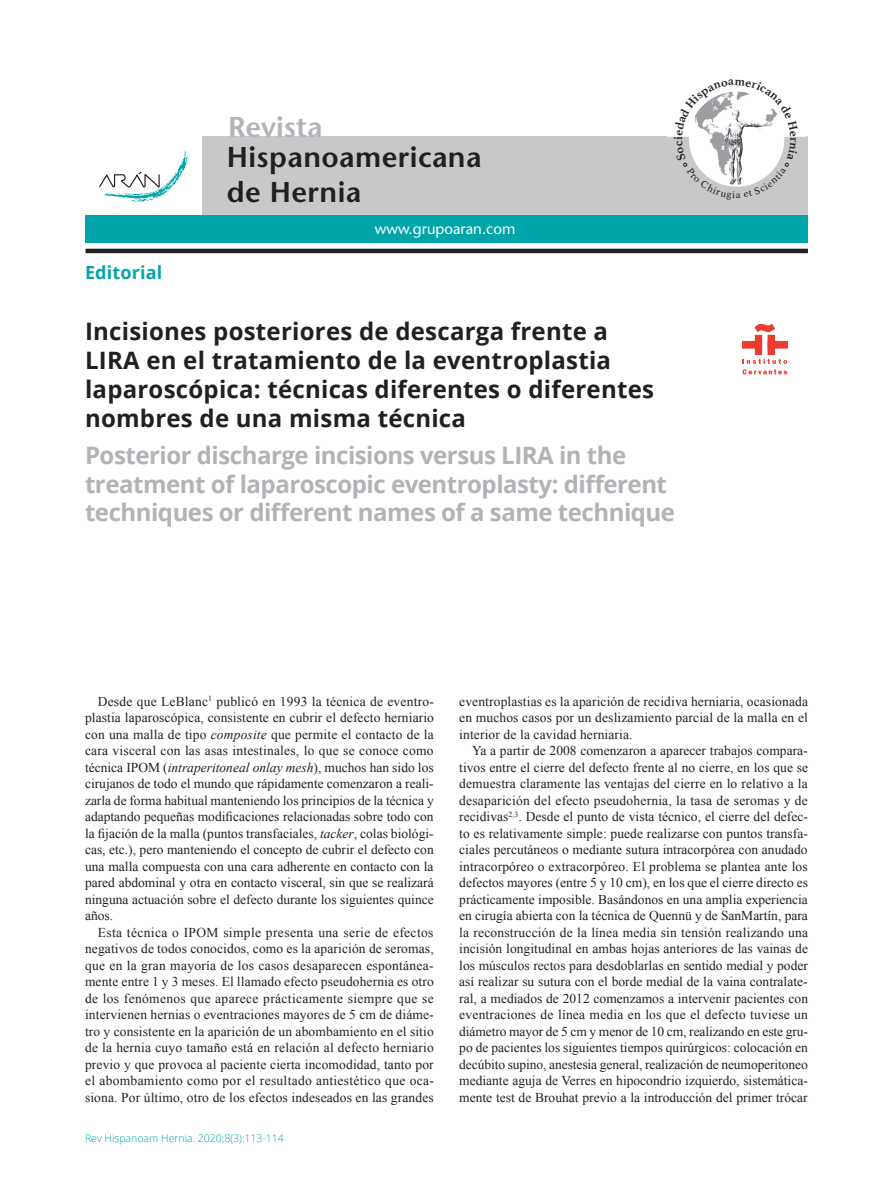
<style>
.page{position:relative;width:893px;height:1191px;background:#fff}
.page>*{position:absolute;margin:0;border:0;box-sizing:border-box;transform-origin:0 0}
.t1{font:600 28.65px/34.3px "Stone Sans Std";letter-spacing:.015em;color:#231f20}
.t2{font:600 28.65px "Stone Sans Std";color:#b2b3b7}
.t3{font:700 24px/28.8px "Open Sans";letter-spacing:.01em;color:#231f20}
.t4{font:700 24px/28.8px "Open Sans";letter-spacing:-.02em;color:#b2b3b7}
.t5{font:700 18px "Open Sans";letter-spacing:.01em;color:#00a5aa}
.t6{font:500 15px "Stone Sans Std";color:#fff}
.t7{font:13.5px/16.5px "Times New Roman";letter-spacing:.005em;color:#231f20;text-align:justify}
.t8{font:300 10.5px "Open Sans";color:#00a5aa}
.s1{font-style:italic}
</style>
<div class="page">
<div style="left:202px;top:137px;width:606px;height:78px;background:#c7c8ca"></div>
<div style="left:86px;top:215px;width:722px;height:27px;background:#00a5aa"></div>
<svg style="left:99px;top:150px;width:89px;height:52px"></svg>
<hr style="left:86px;top:249px;width:722px;height:4px;background:#231f20">
<div style="left:742px;top:342px;width:20px;height:6px;background:#ee3b32"></div>
<div style="left:768px;top:342px;width:19px;height:6px;background:#ee3b32"></div>
<div style="left:755px;top:335px;width:7px;height:19px;background:#ee3b32"></div>
<div style="left:768px;top:335px;width:6px;height:19px;background:#ee3b32"></div>
<svg style="left:755px;top:324px;width:19px;height:8px"></svg>
<svg style="left:742px;top:359px;width:45px;height:15px"></svg>
<svg style="left:674px;top:91px;width:124px;height:96px"></svg>
<h3 class="t5" style="left:85px;top:259px;width:79px">Editorial</h3>
<h1 class="t2" style="left:228px;top:110px;width:96px">Revista</h1>
<h1 class="t1" style="left:227px;top:140px;width:256px">Hispanoamericana de Hernia</h1>
<p class="t6" style="left:375px;top:220px;width:142px">www.grupoaran.com</p>
<h2 class="t3" style="left:85px;top:316px;width:570px">Incisiones posteriores de descarga frente a LIRA en el tratamiento de la eventroplastia laparoscópica: técnicas diferentes o diferentes nombres de una misma técnica</h2>
<h2 class="t4" style="left:85px;top:440px;width:591px">Posterior discharge incisions versus LIRA in the treatment of laparoscopic eventroplasty: different techniques or different names of a same technique</h2>
<p class="t7" style="left:85px;top:693px;width:350px;text-indent:13px">Desde que LeBlanc<sup>1</sup> publicó en 1993 la técnica de eventro&shy;plastia laparoscópica, consistente en cubrir el defecto herniario con una malla de tipo <span class="s1">composite</span> que permite el contacto de la cara visceral con las asas intestinales, lo que se conoce como técnica IPOM (<span class="s1">intraperitoneal onlay mesh</span>), muchos han sido los cirujanos de todo el mundo que rápidamente comenzaron a reali&shy;zarla de forma habitual manteniendo los principios de la técnica y adaptando pequeñas modificaciones relacionadas sobre todo con la fijación de la malla (puntos transfaciales, <span class="s1">tacker</span>, colas biológi&shy;cas, etc.), pero manteniendo el concepto de cubrir el defecto con una malla compuesta con una cara adherente en contacto con la pared abdominal y otra en contacto visceral, sin que se realizará ninguna actuación sobre el defecto durante los siguientes quince años.</p>
<p class="t7" style="left:85px;top:924px;width:350px;text-indent:13px">Esta técnica o IPOM simple presenta una serie de efectos negativos de todos conocidos, como es la aparición de seromas, que en la gran mayoría de los casos desaparecen espontánea&shy;mente entre 1 y 3 meses. El llamado efecto pseudohernia es otro de los fenómenos que aparece prácticamente siempre que se intervienen hernias o eventraciones mayores de 5 cm de diáme&shy;tro y consistente en la aparición de un abombamiento en el sitio de la hernia cuyo tamaño está en relación al defecto herniario previo y que provoca al paciente cierta incomodidad, tanto por el abombamiento como por el resultado antiestético que oca&shy;siona. Por último, otro de los efectos indeseados en las grandes</p>
<p class="t8" style="left:85px;top:1130px;width:200px">Rev Hispanoam Hernia. 2020;8(3):113-114</p>
<p class="t7" style="left:459px;top:693px;width:350px">eventroplastias es la aparición de recidiva herniaria, ocasionada en muchos casos por un deslizamiento parcial de la malla en el interior de la cavidad herniaria.</p>
<p class="t7" style="left:459px;top:742px;width:350px;text-indent:13px">Ya a partir de 2008 comenzaron a aparecer trabajos compara&shy;tivos entre el cierre del defecto frente al no cierre, en los que se demuestra claramente las ventajas del cierre en lo relativo a la desaparición del efecto pseudohernia, la tasa de seromas y de recidivas<sup>2,3</sup>. Desde el punto de vista técnico, el cierre del defec&shy;to es relativamente simple: puede realizarse con puntos transfa&shy;ciales percutáneos o mediante sutura intracorpórea con anudado intracorpóreo o extracorpóreo. El problema se plantea ante los defectos mayores (entre 5 y 10 cm), en los que el cierre directo es prácticamente imposible. Basándonos en una amplia experiencia en cirugía abierta con la técnica de Quennü y de SanMartín, para la reconstrucción de la línea media sin tensión realizando una incisión longitudinal en ambas hojas anteriores de las vainas de los músculos rectos para desdoblarlas en sentido medial y poder así realizar su sutura con el borde medial de la vaina contralate&shy;ral, a mediados de 2012 comenzamos a intervenir pacientes con eventraciones de línea media en los que el defecto tuviese un diámetro mayor de 5 cm y menor de 10 cm, realizando en este gru&shy;po de pacientes los siguientes tiempos quirúrgicos: colocación en decúbito supino, anestesia general, realización de neumoperitoneo mediante aguja de Verres en hipocondrio izquierdo, sistemática&shy;mente test de Brouhat previo a la introducción del primer trócar</p>
</div>
